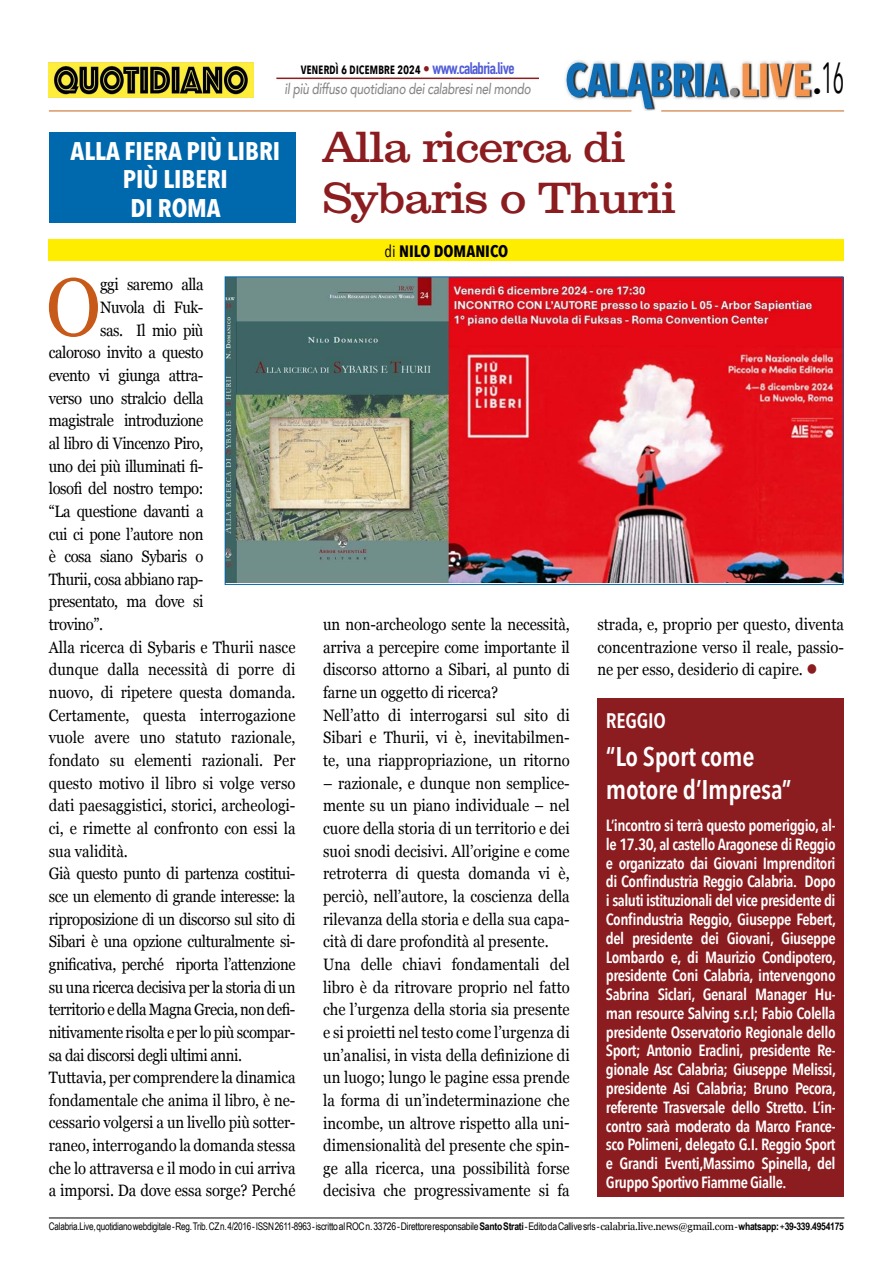
<style>
.page{position:relative;width:893px;height:1263px;background:#fff}
.page>*{position:absolute;margin:0;border:0;box-sizing:border-box;transform-origin:0 0}
.t1{font:81.9px "Georgia";color:#c85a19;scale:.9 1}
.t2{font:43.5px "Avenir Next Condensed";color:#000;scale:.55 1}
.t3{font:42px/51px "Clarxndon";color:#8b1c1f}
.t4{font:600 27px/33.8px "Avenir Next Condensed";letter-spacing:-.01em;color:#fff}
.t5{font:700 25.5px/28.5px "Avenir Next Condensed";color:#fff;text-align:center}
.t6{font:600 21px "Avenir Next Condensed";letter-spacing:-.01em;color:#fff}
.t7{font:16.5px/22.6px "Georgia";color:#000;scale:.9 1}
.t8{font:16.5px "Georgia";letter-spacing:-.03em;color:#000;scale:.9 1}
.t9{font:700 16.5px "Avenir Next Condensed";color:#000}
.t10{font:600 16.2px/18.8px "Avenir Next Condensed";letter-spacing:-.03em;color:#fff;text-align:justify}
.t11{font:italic 500 15px "Avenir";letter-spacing:-.02em;color:#878787;scale:.79 1}
.t12{font:600 15px "Avenir Next Condensed";letter-spacing:-.02em;color:#000;scale:.9 1}
.t13{font:10.5px "Arial Narrow";letter-spacing:-.025em;color:#000;scale:.95 1}
.s1{font-family:"Avenir";font-weight:500;color:#8b1c1f}
.s2{font-family:"DIN Condensed";font-weight:700;font-size:16.5px;color:#4f5cd6}
.s3{font-weight:400}
.s4{color:#8b1c1f}
.s5{font-weight:700}
.s6{font-family:"Georgia"}
</style>
<div class="page">
<img style="left:565px;top:60px;width:249px;height:51px">
<hr style="left:49px;top:111px;width:582px;height:1px;background:#c86419">
<hr style="left:661px;top:111px;width:183px;height:1px;background:#c86419">
<img style="left:49px;top:63px;width:205px;height:34px">
<hr style="left:276px;top:78px;width:263px;height:1px;background:#8b1c1f">
<hr style="left:49px;top:1218px;width:795px;height:1px;background:#000">
<div style="left:49px;top:132px;width:247px;height:90px;background:#0068ad"></div>
<div style="left:49px;top:239px;width:795px;height:21px;background:#ffed00"></div>
<img style="left:227px;top:278px;width:614px;height:305px">
<div style="left:597px;top:698px;width:247px;height:498px;background:#8b1c1f"></div>
<p class="t12" style="left:301px;top:56px;width:239px">venerdì 6 dicembre 2024 <span class="s1">•</span> <span class="s2">www.calabria.live</span></p>
<p class="t11" style="left:285px;top:80px;width:313px">il più diffuso quotidiano dei calabresi nel mondo</p>
<h3 class="t5" style="left:71px;top:136px;width:211px">ALLA FIERA PIÙ LIBRI<br>PIÙ LIBERI<br>DI ROMA</h3>
<h3 class="t3" style="left:323px;top:122px;width:354px">Alla ricerca di<br>Sybaris o Thurii</h3>
<p class="t9" style="left:385px;top:241px;width:125px"><span class="s3">di</span> NILO DOMANICO</p>
<h2 class="t2" style="left:813px;top:41px;width:58px"><sub>•</sub>16</h2>
<h1 class="t1" style="left:46px;top:248px;width:62px">O</h1>
<p class="t8" style="left:100px;top:273px;width:116px">ggi saremo alla</p>
<p class="t8" style="left:100px;top:295px;width:116px">Nuvola di Fuk-</p>
<p class="t8" style="left:100px;top:318px;width:116px">sas. Il mio più</p>
<p class="t8" style="left:49px;top:340px;width:173px">caloroso invito a questo</p>
<p class="t8" style="left:49px;top:363px;width:173px">evento vi giunga attra-</p>
<p class="t8" style="left:49px;top:386px;width:173px">verso uno stralcio della</p>
<p class="t8" style="left:49px;top:408px;width:173px">magistrale introduzione</p>
<p class="t8" style="left:49px;top:431px;width:173px">al libro di Vincenzo Piro,</p>
<p class="t8" style="left:49px;top:454px;width:173px">uno dei più illuminati fi-</p>
<p class="t8" style="left:49px;top:476px;width:173px">losofi del nostro tempo:</p>
<p class="t8" style="left:49px;top:499px;width:173px">“La questione davanti a</p>
<p class="t8" style="left:49px;top:522px;width:173px">cui ci pone l’autore non</p>
<p class="t8" style="left:49px;top:544px;width:173px">è cosa siano Sybaris o</p>
<p class="t8" style="left:49px;top:567px;width:173px">Thurii, cosa abbiano rap-</p>
<p class="t8" style="left:49px;top:590px;width:173px">presentato, ma dove si</p>
<p class="t8" style="left:49px;top:612px;width:62px">trovino”.</p>
<p class="t7" style="left:49px;top:635px;width:276px">Alla ricerca di Sybaris e Thurii nasce</p>
<p class="t7" style="left:49px;top:658px;width:275px">dunque dalla necessità di porre di</p>
<p class="t7" style="left:49px;top:680px;width:276px">nuovo, di ripetere questa domanda.</p>
<p class="t7" style="left:49px;top:703px;width:275px">Certamente, questa interrogazione</p>
<p class="t7" style="left:49px;top:726px;width:276px">vuole avere uno statuto razionale,</p>
<p class="t7" style="left:49px;top:748px;width:275px">fondato su elementi razionali. Per</p>
<p class="t7" style="left:49px;top:771px;width:275px">questo motivo il libro si volge verso</p>
<p class="t7" style="left:49px;top:794px;width:276px">dati paesaggistici, storici, archeologi-</p>
<p class="t7" style="left:49px;top:816px;width:276px">ci, e rimette al confronto con essi la</p>
<p class="t7" style="left:49px;top:839px;width:89px">sua validità.</p>
<p class="t8" style="left:49px;top:861px;width:276px">Già questo punto di partenza costitui-</p>
<p class="t8" style="left:49px;top:884px;width:275px">sce un elemento di grande interesse: la</p>
<p class="t8" style="left:49px;top:907px;width:275px">riproposizione di un discorso sul sito di</p>
<p class="t8" style="left:49px;top:929px;width:276px">Sibari è una opzione culturalmente si-</p>
<p class="t8" style="left:49px;top:952px;width:275px">gnificativa, perché riporta l’attenzione</p>
<p class="t8" style="left:49px;top:975px;width:275px">su una ricerca decisiva per la storia di un</p>
<p class="t8" style="left:49px;top:997px;width:276px">territorio e della Magna Grecia, non defi-</p>
<p class="t8" style="left:49px;top:1020px;width:276px">nitivamente risolta e per lo più scompar-</p>
<p class="t8" style="left:49px;top:1043px;width:216px">sa dai discorsi degli ultimi anni.</p>
<p class="t7" style="left:49px;top:1065px;width:276px">Tuttavia, per comprendere la dinamica</p>
<p class="t7" style="left:49px;top:1088px;width:276px">fondamentale che anima il libro, è ne-</p>
<p class="t7" style="left:49px;top:1111px;width:276px">cessario volgersi a un livello più sotter-</p>
<p class="t7" style="left:49px;top:1133px;width:275px">raneo, interrogando la domanda stessa</p>
<p class="t7" style="left:49px;top:1156px;width:275px">che lo attraversa e il modo in cui arriva</p>
<p class="t7" style="left:49px;top:1179px;width:275px">a imporsi. Da dove essa sorge? Perché</p>
<p class="t7" style="left:323px;top:612px;width:276px">un non-archeologo sente la necessità, arriva a percepire come importante il discorso attorno a Sibari, al punto di farne un oggetto di ricerca?<br>Nell’atto di interrogarsi sul sito di Sibari e Thurii, vi è, inevitabilmen&shy;te, una riappropriazione, un ritorno</p>
<p class="t7" style="left:323px;top:771px;width:276px">– razionale, e dunque non semplice&shy;mente su un piano individuale – nel cuore della storia di un territorio e dei suoi snodi decisivi. All’origine e come retroterra di questa domanda vi è, perciò, nell’autore, la coscienza della rilevanza della storia e della sua capa&shy;cità di dare profondità al presente.<br>Una delle chiavi fondamentali del libro è da ritrovare proprio nel fatto che l’urgenza della storia sia presente e si proietti nel testo come l’urgenza di un’analisi, in vista della definizione di un luogo; lungo le pagine essa prende la forma di un’indeterminazione che incombe, un altrove rispetto alla uni&shy;dimensionalità del presente che spin&shy;ge alla ricerca, una possibilità forse decisiva che progressivamente si fa</p>
<p class="t7" style="left:597px;top:612px;width:276px;text-align:justify">strada, e, proprio per questo, diventa concentrazione verso il reale, passio&shy;ne per esso, desiderio di capire. <span class="s4">●</span></p>
<p class="t6" style="left:606px;top:702px;width:61px">REGGIO</p>
<h3 class="t4" style="left:606px;top:738px;width:187px">“Lo Sport come motore d’Impresa”</h3>
<p class="t10" style="left:606px;top:815px;width:232px">L’incontro si terrà questo pomeriggio, al&shy;le 17.30, al castello Aragonese di Reggio e organizzato dai Giovani Imprenditori di Confindustria Reggio Calabria. Dopo i saluti istituzionali del vice presidente di Confindustria Reggio, Giuseppe Febert, del presidente dei Giovani, Giuseppe Lombardo e, di Maurizio Condipotero, presidente Coni Calabria, intervengono Sabrina Siclari, Genaral Manager Hu&shy;man resource Salving s.r.l; Fabio Colella presidente Osservatorio Regionale dello Sport; Antonio Eraclini, presidente Re&shy;gionale Asc Calabria; Giuseppe Melissi, presidente Asi Calabria; Bruno Pecora, referente Trasversale dello Stretto. L’in&shy;contro sarà moderato da Marco France&shy;sco Polimeni, delegato G.I. Reggio Sport e Grandi Eventi,Massimo Spinella, del Gruppo Sportivo Fiamme Gialle.</p>
<p class="t13" style="left:49px;top:1219px;width:838px">Calabria.Live, quotidiano webdigitale - Reg. Trib. CZ n. 4/2016 - ISSN 2611-8963 - iscritto al ROC n. 33726 - Direttore responsabile <span class="s5">Santo Strati</span> - Edito da Callive srls - <span class="s6">calabria.live.news@gmail.com</span> - <span class="s5">whatsapp:</span> +<span class="s5">39-339.4954175</span></p>
</div>
